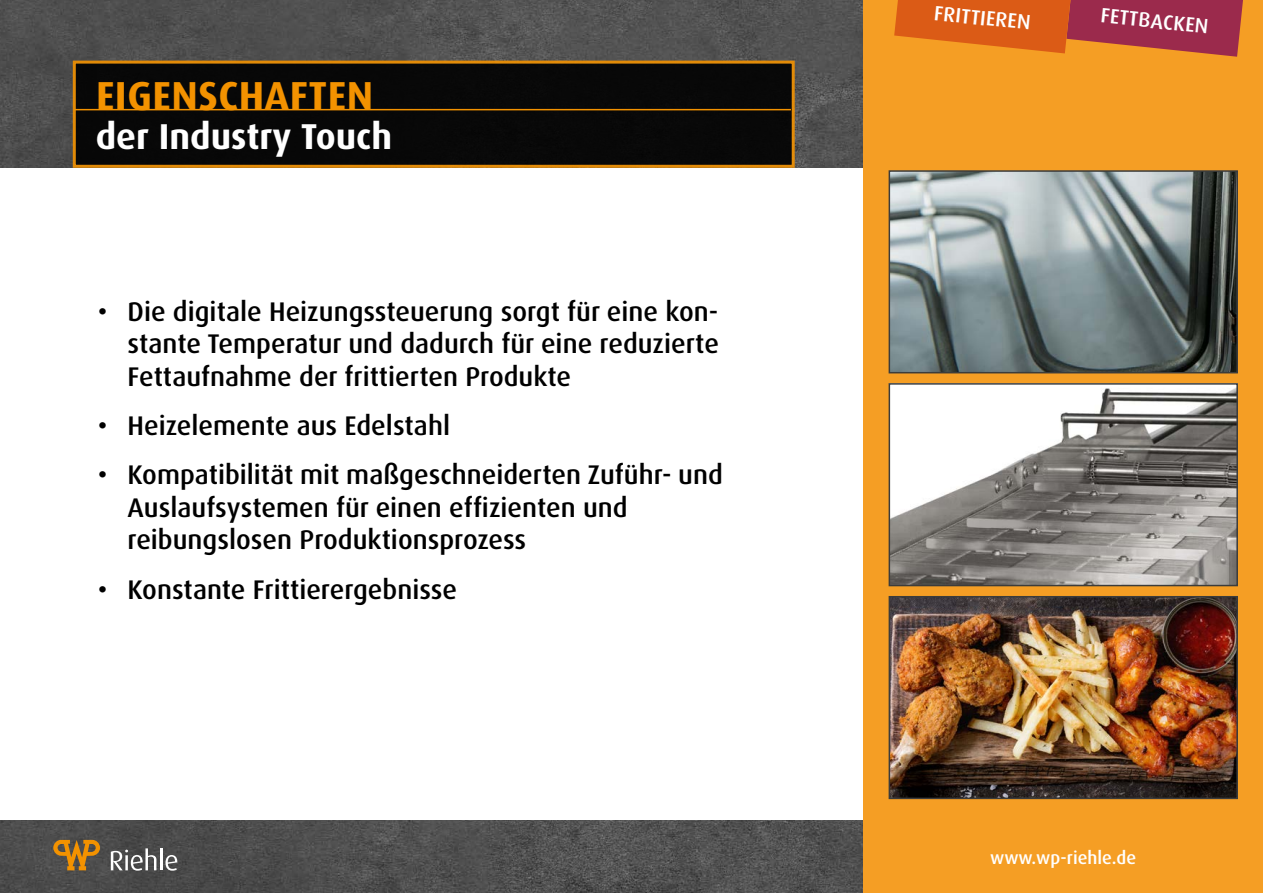
<style>
.page{position:relative;width:1263px;height:893px;background:#fff}
.page>*{position:absolute;margin:0;border:0;box-sizing:border-box;transform-origin:0 0}
.t1{font:700 40.5px "Dax Pro";letter-spacing:.01em;color:#f39200}
.t2{font:700 36px "Dax Pro";color:#fff}
.t3{font:500 27px/32.4px "Dax Pro";color:#000;text-align:justify}
.t4{font:500 20.7px "Dax Pro";color:#fff}
.t5{font:500 18px "Dax Pro";color:#fff}
</style>
<div class="page">
<img style="left:0;top:821px;width:863px;height:72px">
<svg style="left:53px;top:840px;width:47px;height:30px"></svg>
<svg style="left:111px;top:848px;width:45px;height:23px"></svg>
<hr style="left:160px;top:848px;width:2px;height:22px;background:#fff">
<svg style="left:166px;top:855px;width:11px;height:16px"></svg>
<img style="left:0;top:0;width:863px;height:168px">
<div style="left:863px;top:0;width:400px;height:893px;background:#f59e24"></div>
<img style="left:892px;top:173px;width:343px;height:197px">
<div style="left:889px;top:170px;width:349px;height:203px;border:2px solid #3c3c3b"></div>
<img style="left:892px;top:386px;width:343px;height:197px">
<div style="left:889px;top:383px;width:349px;height:203px;border:2px solid #3c3c3b"></div>
<img style="left:892px;top:599px;width:343px;height:197px">
<div style="left:889px;top:596px;width:349px;height:203px;border:2px solid #3c3c3b"></div>
<div style="left:74px;top:62px;width:719px;height:104px;background:#080808"></div>
<div style="left:73px;top:61px;width:722px;height:107px;border:3px solid #f39200"></div>
<hr style="left:75px;top:109px;width:716px;height:1px;background:#f39200">
<svg style="left:894px;top:0;width:349px;height:57px"></svg>
<h1 class="t1" style="left:96px;top:70px;width:279px">EIGENSCHAFTEN</h1>
<h2 class="t2" style="left:96px;top:114px;width:298px">der Industry Touch</h2>
<p class="t3" style="left:128px;top:295px;width:593px;text-indent:-30px">• Die digitale Heizungssteuerung sorgt für eine kon&shy;stante Temperatur und dadurch für eine reduzierte Fettaufnahme der frittierten Produkte</p>
<p class="t3" style="left:98px;top:410px;width:354px">• Heizelemente aus Edelstahl</p>
<p class="t3" style="left:128px;top:459px;width:597px;text-align:left;text-indent:-30px">• Kompatibilität mit maßgeschneiderten Zuführ- und<br>Auslaufsystemen für einen effizienten und reibungslosen Produktionsprozess</p>
<p class="t3" style="left:98px;top:573px;width:361px">• Konstante Frittierergebnisse</p>
<p class="t4" style="left:936px;top:-1px;width:98px;rotate:6deg">FRITTIEREN</p>
<p class="t4" style="left:1102px;top:2px;width:110px;rotate:6deg">FETTBACKEN</p>
<p class="t5" style="left:990px;top:846px;width:147px">www.wp-riehle.de</p>
</div>
